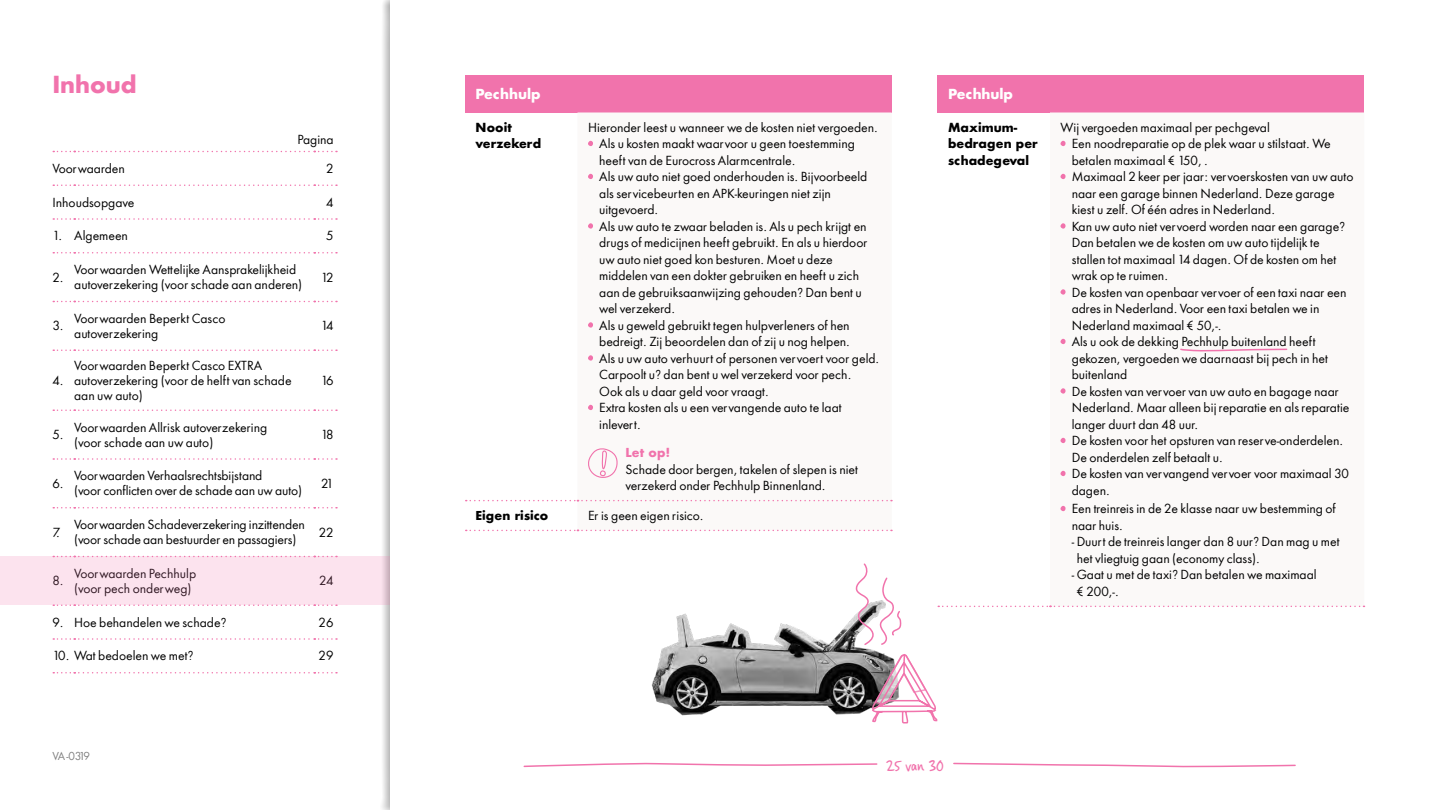
<style>
.page{position:relative;width:1440px;height:810px;background:#fff}
.page>*{position:absolute;margin:0;border:0;box-sizing:border-box;transform-origin:0 0}
.t1{font:700 22.5px "In Shared Sans";letter-spacing:-.01em;color:#f173ac}
.t2{font:16.5px "Casino Hand";letter-spacing:-.01em;color:#f173ac}
.t3{font:700 13.5px "In Shared Sans";letter-spacing:-.01em;color:#fff}
.t4{font:12px/16.5px "In Shared Sans";color:#000}
.t5{font:700 12px/16.5px "In Shared Sans";color:#000}
.t6{font:700 12px "In Shared Sans";color:#f173ac}
.t7{font:10.5px "In Shared Sans";letter-spacing:-.15em;color:#808080}
</style>
<div class="page">
<svg style="left:53px;top:151px;width:284px;height:1px"></svg>
<svg style="left:53px;top:184px;width:284px;height:2px"></svg>
<svg style="left:53px;top:218px;width:284px;height:2px"></svg>
<svg style="left:53px;top:252px;width:284px;height:2px"></svg>
<svg style="left:53px;top:301px;width:284px;height:1px"></svg>
<svg style="left:53px;top:350px;width:284px;height:1px"></svg>
<svg style="left:53px;top:410px;width:284px;height:1px"></svg>
<svg style="left:53px;top:458px;width:284px;height:2px"></svg>
<svg style="left:53px;top:507px;width:284px;height:1px"></svg>
<svg style="left:53px;top:605px;width:284px;height:1px"></svg>
<svg style="left:53px;top:638px;width:284px;height:2px"></svg>
<svg style="left:53px;top:672px;width:284px;height:2px"></svg>
<svg style="left:523px;top:763px;width:355px;height:5px"></svg>
<svg style="left:953px;top:762px;width:343px;height:5px"></svg>
<div style="left:465px;top:75px;width:427px;height:37px;background:#f173ac"></div>
<svg style="left:588px;top:141px;width:5px;height:5px"></svg>
<svg style="left:588px;top:174px;width:5px;height:5px"></svg>
<svg style="left:588px;top:223px;width:5px;height:6px"></svg>
<svg style="left:588px;top:322px;width:5px;height:6px"></svg>
<div style="left:938px;top:75px;width:426px;height:37px;background:#f173ac"></div>
<svg style="left:938px;top:606px;width:427px;height:1px"></svg>
<svg style="left:1061px;top:141px;width:5px;height:5px"></svg>
<svg style="left:1061px;top:174px;width:5px;height:5px"></svg>
<svg style="left:1061px;top:223px;width:5px;height:6px"></svg>
<svg style="left:1061px;top:289px;width:5px;height:6px"></svg>
<svg style="left:1061px;top:339px;width:5px;height:5px"></svg>
<svg style="left:1061px;top:388px;width:5px;height:6px"></svg>
<svg style="left:1061px;top:438px;width:5px;height:5px"></svg>
<svg style="left:1061px;top:471px;width:5px;height:5px"></svg>
<svg style="left:1061px;top:506px;width:5px;height:5px"></svg>
<svg style="left:1180px;top:348px;width:108px;height:4px"></svg>
<img style="left:652px;top:646px;width:229px;height:70px">
<svg style="left:871px;top:653px;width:67px;height:71px"></svg>
<svg style="left:466px;top:355px;width:436px;height:291px"></svg>
<div style="left:0;top:556px;width:390px;height:49px;background:#fce3ee"></div>
<h1 class="t1" style="left:52px;top:69px;width:86px">Inhoud</h1>
<p class="t4" style="left:298px;top:131px;width:38px">Pagina</p>
<p class="t4" style="left:52px;top:160px;width:74px">Voorwaarden</p>
<p class="t4" style="left:326px;top:160px;width:9px">2</p>
<p class="t4" style="left:52px;top:194px;width:84px">Inhoudsopgave</p>
<p class="t4" style="left:326px;top:194px;width:9px">4</p>
<p class="t4" style="left:52px;top:228px;width:77px">1. Algemeen</p>
<p class="t4" style="left:326px;top:228px;width:9px">5</p>
<p class="t4" style="left:52px;top:269px;width:13px">2.</p>
<p class="t4" style="left:74px;top:262px;width:230px;line-height:15px">Voorwaarden Wettelijke Aansprakelijkheid autoverzekering (voor schade aan anderen)</p>
<p class="t4" style="left:321px;top:269px;width:14px">12</p>
<p class="t4" style="left:52px;top:318px;width:13px">3.</p>
<p class="t4" style="left:74px;top:311px;width:153px;line-height:15px">Voorwaarden Beperkt Casco autoverzekering</p>
<p class="t4" style="left:321px;top:318px;width:14px">14</p>
<p class="t4" style="left:52px;top:372px;width:13px">4.</p>
<p class="t4" style="left:74px;top:358px;width:219px;line-height:15px">Voorwaarden Beperkt Casco EXTRA autoverzekering (voor de helft van schade aan uw auto)</p>
<p class="t4" style="left:321px;top:372px;width:14px">16</p>
<p class="t4" style="left:52px;top:426px;width:13px">5.</p>
<p class="t4" style="left:74px;top:420px;width:195px;line-height:15px">Voorwaarden Allrisk autoverzekering (voor schade aan uw auto)</p>
<p class="t4" style="left:321px;top:426px;width:14px">18</p>
<p class="t4" style="left:52px;top:475px;width:13px">6.</p>
<p class="t4" style="left:74px;top:468px;width:229px;line-height:15px">Voorwaarden Verhaalsrechtsbijstand<br>(voor conflicten over de schade aan uw auto)</p>
<p class="t4" style="left:321px;top:475px;width:14px">21</p>
<p class="t4" style="left:52px;top:524px;width:9px">7.</p>
<p class="t4" style="left:74px;top:517px;width:232px;line-height:15px">Voorwaarden Schadeverzekering inzittenden (voor schade aan bestuurder en passagiers)</p>
<p class="t4" style="left:319px;top:524px;width:16px">22</p>
<p class="t4" style="left:52px;top:573px;width:13px">8.</p>
<p class="t4" style="left:74px;top:566px;width:124px;line-height:15px">Voorwaarden Pechhulp (voor pech onderweg)</p>
<p class="t4" style="left:319px;top:573px;width:16px">24</p>
<p class="t4" style="left:52px;top:614px;width:176px">9. Hoe behandelen we schade?</p>
<p class="t4" style="left:319px;top:614px;width:16px">26</p>
<p class="t4" style="left:52px;top:648px;width:143px">10. Wat bedoelen we met?</p>
<p class="t4" style="left:319px;top:648px;width:16px">29</p>
<p class="t7" style="left:52px;top:749px;width:39px">VA -0319</p>
<p class="t3" style="left:476px;top:84px;width:67px">Pechhulp</p>
<p class="t5" style="left:476px;top:119px;width:67px">Nooit verzekerd</p>
<p class="t4" style="left:599px;top:119px;width:282px;text-indent:-11px">Hieronder leest u wanneer we de kosten niet vergoeden.<br>Als u kosten maakt waarvoor u geen toestemming heeft van de Eurocross Alarmcentrale.<br>Als uw auto niet goed onderhouden is. Bijvoorbeeld als servicebeurten en APK-keuringen niet zijn uitgevoerd.<br>Als uw auto te zwaar beladen is. Als u pech krijgt en drugs of medicijnen heeft gebruikt. En als u hierdoor uw auto niet goed kon besturen. Moet u deze middelen van een dokter gebruiken en heeft u zich aan de gebruiksaanwijzing gehouden? Dan bent u wel verzekerd.<br>Als u geweld gebruikt tegen hulpverleners of hen bedreigt. Zij beoordelen dan of zij u nog helpen.<br>Als u uw auto verhuurt of personen vervoert voor geld.<br>Carpoolt u? dan bent u wel verzekerd voor pech.<br>Ook als u daar geld voor vraagt.<br>Extra kosten als u een vervangende auto te laat inlevert.</p>
<p class="t6" style="left:626px;top:444px;width:46px">Let op!</p>
<p class="t4" style="left:626px;top:461px;width:234px">Schade door bergen, takelen of slepen is niet verzekerd onder Pechhulp Binnenland.</p>
<p class="t5" style="left:476px;top:507px;width:74px">Eigen risico</p>
<p class="t4" style="left:588px;top:507px;width:117px">Er is geen eigen risico.</p>
<p class="t3" style="left:948px;top:84px;width:67px">Pechhulp</p>
<p class="t5" style="left:948px;top:119px;width:91px">Maximum&shy;bedragen per schadegeval</p>
<p class="t4" style="left:1072px;top:119px;width:283px;text-indent:-11px">Wij vergoeden maximaal per pechgeval<br>Een noodreparatie op de plek waar u stilstaat. We betalen maximaal € 150, .<br>Maximaal 2 keer per jaar: vervoerskosten van uw auto naar een garage binnen Nederland. Deze garage kiest u zelf. Of één adres in Nederland.<br>Kan uw auto niet vervoerd worden naar een garage?<br>Dan betalen we de kosten om uw auto tijdelijk te stallen tot maximaal 14 dagen. Of de kosten om het wrak op te ruimen.<br>De kosten van openbaar vervoer of een taxi naar een adres in Nederland. Voor een taxi betalen we in Nederland maximaal € 50,-.<br>Als u ook de dekking Pechhulp buitenland heeft gekozen, vergoeden we daarnaast bij pech in het buitenland<br>De kosten van vervoer van uw auto en bagage naar Nederland. Maar alleen bij reparatie en als reparatie langer duurt dan 48 uur.<br>De kosten voor het opsturen van reserve-onderdelen.<br>De onderdelen zelf betaalt u.<br>De kosten van vervangend vervoer voor maximaal 30 dagen.</p>
<p class="t4" style="left:1072px;top:501px;width:266px">Een treinreis in de 2e klasse naar uw bestemming of naar huis.</p>
<p class="t4" style="left:1077px;top:534px;width:265px;text-indent:-5px">- Duurt de treinreis langer dan 8 uur? Dan mag u met het vliegtuig gaan (economy class).</p>
<p class="t4" style="left:1077px;top:567px;width:242px;text-indent:-5px">- Gaat u met de taxi? Dan betalen we maximaal € 200,-.</p>
<h2 class="t2" style="left:886px;top:756px;width:59px">25 van 30</h2>
</div>
